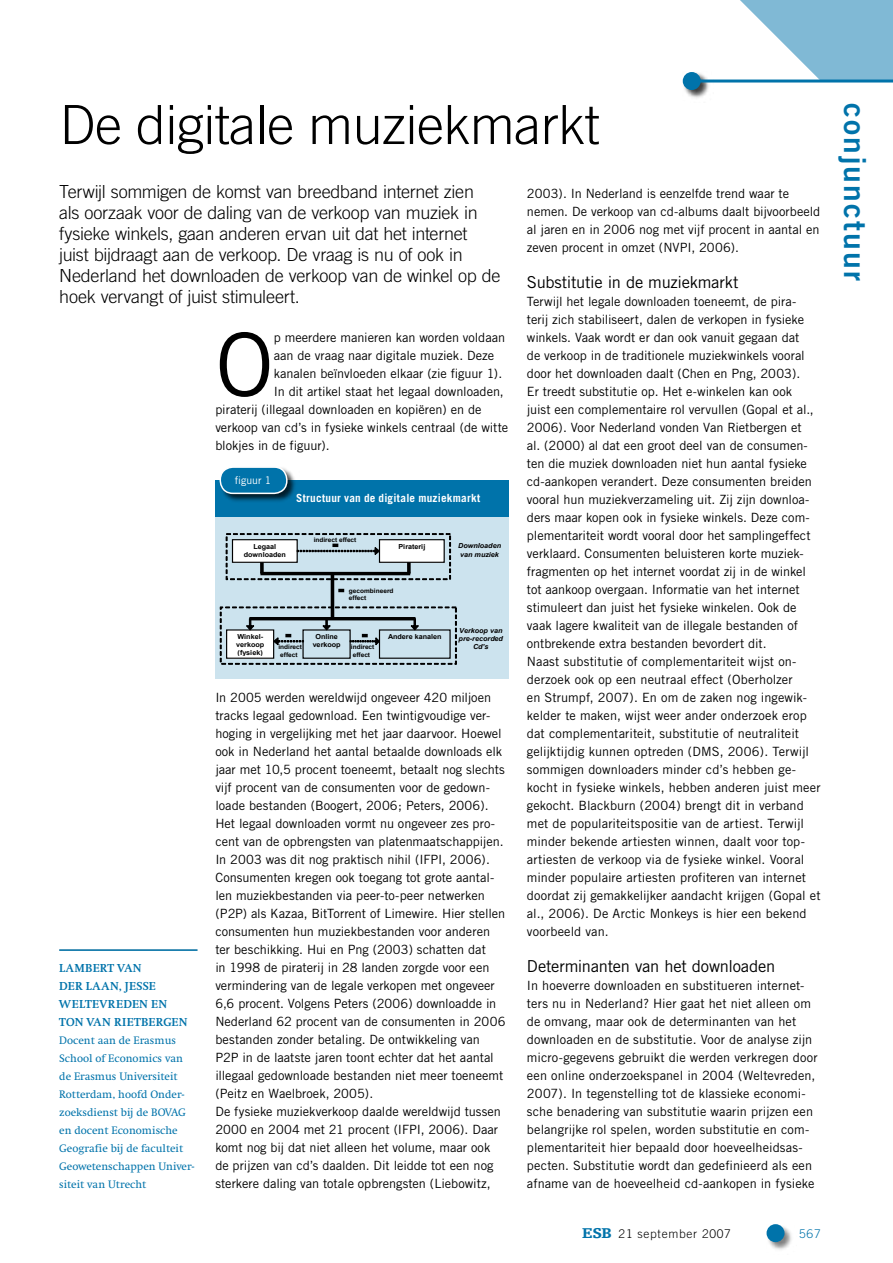
<style>
.page{position:relative;width:893px;height:1263px;background:#fff}
.page>*{position:absolute;margin:0;border:0;box-sizing:border-box;transform-origin:0 0}
.t1{font:87.6px "Trade Gothic";color:#000}
.t2{font:300 54px "Trade Gothic";letter-spacing:-.01em;color:#000}
.t3{font:30px "Trade Gothic Bold Two";letter-spacing:.07em;color:#0073aa}
.t4{font:300 18px/21px "Trade Gothic";letter-spacing:-.015em;color:#000}
.t5{font:16.5px "Trade Gothic";letter-spacing:-.015em;color:#000}
.t6{font:12.75px/18px "Trade Gothic";color:#000}
.t7{font:700 12px "Swift";letter-spacing:.055em;color:#0073aa}
.t8{font:300 12px "Trade Gothic";letter-spacing:.06em;color:#000}
.t9{font:300 12px "Trade Gothic";color:#0073aa}
.t10{font:11.25px/18px "Swift";color:#0073aa}
.t11{font:700 11.25px "Trade Gothic";letter-spacing:.02em;color:#fff}
.t12{font:10.5px "Trade Gothic";color:#fff}
.t13{font:700 6.9px/7.9px "Arial";color:#000;text-align:center;scale:1.04 1}
.t14{font:italic 700 6.9px/7.9px "Arial";color:#000;scale:1.04 1}
.t15{font:700 6.3px/7.5px "Arial";color:#000;scale:1.04 1}
.s1{font-family:"Egyptienne F";font-weight:900;font-size:15px;color:#0073aa}
</style>
<div class="page">
<div style="left:766px;top:1224px;width:34px;height:33px;background:#000;opacity:.5"></div>
<div style="left:766px;top:1224px;width:18px;height:18px;background:#0073aa;border-radius:50%"></div>
<svg style="left:740px;top:0;width:153px;height:80px"></svg>
<div style="left:682px;top:72px;width:34px;height:33px;background:#000;opacity:.75"></div>
<div style="left:683px;top:72px;width:18px;height:18px;background:#0073aa;border-radius:50%"></div>
<hr style="left:700px;top:80px;width:193px;height:3px;background:#0073aa">
<hr style="left:59px;top:949px;width:138px;height:2px;background:#0073aa">
<div style="left:215px;top:480px;width:294px;height:198px;background:#cce3ee"></div>
<hr style="left:331px;top:573px;width:3px;height:46px;background:#000">
<svg style="left:338px;top:589px;width:6px;height:3px"></svg>
<svg style="left:226px;top:533px;width:225px;height:47px"></svg>
<svg style="left:220px;top:607px;width:237px;height:57px"></svg>
<div style="left:215px;top:480px;width:294px;height:36px;background:#0073aa"></div>
<div style="left:219px;top:466px;width:83px;height:43px;background:#000;opacity:.75"></div>
<div style="left:220px;top:467px;width:67px;height:26px;background:#0073aa;border-radius:13px"></div>
<div style="left:220px;top:466px;width:68px;height:28px;border:2px solid #fff;border-radius:13px"></div>
<h2 class="t2" style="left:60px;top:93px;width:542px">De digitale muziekmarkt</h2>
<p class="t4" style="left:59px;top:181px;width:443px">Terwijl sommigen de komst van breedband internet zien<br>als oorzaak voor de daling van de verkoop van muziek in fysieke winkels, gaan anderen ervan uit dat het internet juist bijdraagt aan de verkoop. De vraag is nu of ook in Nederland het downloaden de verkoop van de winkel op de hoek vervangt of juist stimuleert.</p>
<h1 class="t1" style="left:215px;top:312px;width:60px">O</h1>
<p class="t6" style="left:274px;top:328px;width:233px">p meerdere manieren kan worden voldaan</p>
<p class="t6" style="left:274px;top:346px;width:222px">aan de vraag naar digitale muziek. Deze</p>
<p class="t6" style="left:274px;top:364px;width:230px">kanalen beïnvloeden elkaar (zie figuur 1).</p>
<p class="t6" style="left:274px;top:382px;width:232px">In dit artikel staat het legaal downloaden,</p>
<p class="t6" style="left:215px;top:400px;width:268px">piraterij (illegaal downloaden en kopiëren) en de</p>
<p class="t6" style="left:215px;top:418px;width:294px">verkoop van cd’s in fysieke winkels centraal (de witte</p>
<p class="t6" style="left:215px;top:436px;width:116px">blokjes in de figuur).</p>
<p class="t12" style="left:235px;top:474px;width:38px">figuur 1</p>
<p class="t11" style="left:296px;top:491px;width:186px">Structuur van de digitale muziekmarkt</p>
<p class="t7" style="left:59px;top:962px;width:16px">LAMBERT</p>
<p class="t7" style="left:118px;top:962px;width:10px">VAN</p>
<p class="t7" style="left:59px;top:980px;width:9px">DER</p>
<p class="t7" style="left:86px;top:980px;width:17px">LAAN</p>
<p class="t7" style="left:119px;top:980px;width:18px">, JESSE</p>
<p class="t7" style="left:59px;top:998px;width:22px">WELTEVREDEN</p>
<p class="t7" style="left:151px;top:998px;width:9px">EN</p>
<p class="t7" style="left:59px;top:1016px;width:37px">TON VAN</p>
<p class="t7" style="left:114px;top:1016px;width:17px">RIETBERGEN</p>
<p class="t10" style="left:59px;top:1032px;width:137px">Docent aan de Erasmus<br>School of Economics van de Erasmus Universiteit<br>Rotterdam, hoofd Onder&shy;zoeksdienst bij de BOVAG en docent Economische<br>Geografie bij de faculteit<br>Geowetenschappen Univer&shy;siteit van Utrecht</p>
<p class="t15" style="left:314px;top:536px;width:43px">indirect effect</p>
<p class="t13" style="left:244px;top:542px;width:42px">Legaal downloaden</p>
<p class="t13" style="left:398px;top:542px;width:27px">Piraterij</p>
<p class="t15" style="left:349px;top:587px;width:44px">gecombineerd effect</p>
<p class="t13" style="left:236px;top:632px;width:28px;text-align:left">Winkel&shy;verkoop (fysiek)</p>
<p class="t13" style="left:315px;top:632px;width:23px">Online</p>
<p class="t13" style="left:388px;top:633px;width:53px">Andere kanalen</p>
<p class="t13" style="left:313px;top:641px;width:28px">verkoop</p>
<p class="t15" style="left:278px;top:643px;width:24px">indirect effect</p>
<p class="t15" style="left:351px;top:643px;width:24px">indirect effect</p>
<p class="t14" style="left:458px;top:542px;width:43px">Downloaden van muziek</p>
<p class="t14" style="left:459px;top:626px;width:44px;text-align:center">Verkoop van pre-recorded<br>Cd’s</p>
<p class="t6" style="left:215px;top:688px;width:292px">In 2005 werden wereldwijd ongeveer 420 miljoen tracks legaal gedownload. Een twintigvoudige ver&shy;hoging in vergelijking met het jaar daarvoor. Hoewel ook in Nederland het aantal betaalde downloads elk jaar met 10,5 procent toeneemt, betaalt nog slechts vijf procent van de consumenten voor de gedown&shy;loade bestanden (Boogert, 2006; Peters, 2006).<br>Het legaal downloaden vormt nu ongeveer zes pro&shy;cent van de opbrengsten van platenmaatschappijen.<br>In 2003 was dit nog praktisch nihil (IFPI, 2006).<br>Consumenten kregen ook toegang tot grote aantal&shy;len muziekbestanden via peer-to-peer netwerken (P2P) als Kazaa, BitTorrent of Limewire. Hier stellen consumenten hun muziekbestanden voor anderen ter beschikking. Hui en Png (2003) schatten dat<br>in 1998 de piraterij in 28 landen zorgde voor een vermindering van de legale verkopen met ongeveer 6,6 procent. Volgens Peters (2006) downloadde in Nederland 62 procent van de consumenten in 2006 bestanden zonder betaling. De ontwikkeling van P2P in de laatste jaren toont echter dat het aantal illegaal gedownloade bestanden niet meer toeneemt (Peitz en Waelbroek, 2005).<br>De fysieke muziekverkoop daalde wereldwijd tussen 2000 en 2004 met 21 procent (IFPI, 2006). Daar komt nog bij dat niet alleen het volume, maar ook de prijzen van cd’s daalden. Dit leidde tot een nog sterkere daling van totale opbrengsten (Liebowitz,</p>
<p class="t6" style="left:527px;top:184px;width:295px">2003). In Nederland is eenzelfde trend waar te nemen. De verkoop van cd-albums daalt bijvoorbeeld al jaren en in 2006 nog met vijf procent in aantal en zeven procent in omzet (NVPI, 2006).</p>
<p class="t5" style="left:527px;top:272px;width:213px">Substitutie in de muziekmarkt</p>
<p class="t6" style="left:527px;top:292px;width:295px">Terwijl het legale downloaden toeneemt, de pira&shy;terij zich stabiliseert, dalen de verkopen in fysieke winkels. Vaak wordt er dan ook vanuit gegaan dat<br>de verkoop in de traditionele muziekwinkels vooral door het downloaden daalt (Chen en Png, 2003).<br>Er treedt substitutie op. Het e-winkelen kan ook<br>juist een complementaire rol vervullen (Gopal et al., 2006). Voor Nederland vonden Van Rietbergen et<br>al. (2000) al dat een groot deel van de consumen&shy;ten die muziek downloaden niet hun aantal fysieke cd-aankopen verandert. Deze consumenten breiden vooral hun muziekverzameling uit. Zij zijn downloa&shy;ders maar kopen ook in fysieke winkels. Deze com&shy;plementariteit wordt vooral door het samplingeffect verklaard. Consumenten beluisteren korte muziek&shy;fragmenten op het internet voordat zij in de winkel tot aankoop overgaan. Informatie van het internet stimuleert dan juist het fysieke winkelen. Ook de vaak lagere kwaliteit van de illegale bestanden of ontbrekende extra bestanden bevordert dit.<br>Naast substitutie of complementariteit wijst on&shy;derzoek ook op een neutraal effect (Oberholzer<br>en Strumpf, 2007). En om de zaken nog ingewik&shy;kelder te maken, wijst weer ander onderzoek erop dat complementariteit, substitutie of neutraliteit gelijktijdig kunnen optreden (DMS, 2006). Terwijl sommigen downloaders minder cd’s hebben ge&shy;kocht in fysieke winkels, hebben anderen juist meer gekocht. Blackburn (2004) brengt dit in verband met de populariteitspositie van de artiest. Terwijl minder bekende artiesten winnen, daalt voor top&shy;artiesten de verkoop via de fysieke winkel. Vooral minder populaire artiesten profiteren van internet doordat zij gemakkelijker aandacht krijgen (Gopal et al., 2006). De Arctic Monkeys is hier een bekend voorbeeld van.</p>
<p class="t5" style="left:527px;top:956px;width:250px">Determinanten van het downloaden</p>
<p class="t6" style="left:527px;top:976px;width:292px">In hoeverre downloaden en substitueren internet&shy;ters nu in Nederland? Hier gaat het niet alleen om de omvang, maar ook de determinanten van het downloaden en de substitutie. Voor de analyse zijn micro-gegevens gebruikt die werden verkregen door een online onderzoekspanel in 2004 (Weltevreden, 2007). In tegenstelling tot de klassieke economi&shy;sche benadering van substitutie waarin prijzen een belangrijke rol spelen, worden substitutie en com&shy;plementariteit hier bepaald door hoeveelheidsas&shy;pecten. Substitutie wordt dan gedefinieerd als een afname van de hoeveelheid cd-aankopen in fysieke</p>
<p class="t8" style="left:582px;top:1226px;width:150px"><span class="s1">ESB</span> 21 september 2007</p>
<p class="t9" style="left:799px;top:1226px;width:23px">567</p>
<h3 class="t3" style="left:874px;top:103px;width:179px;rotate:90deg">conjunctuur</h3>
</div>
